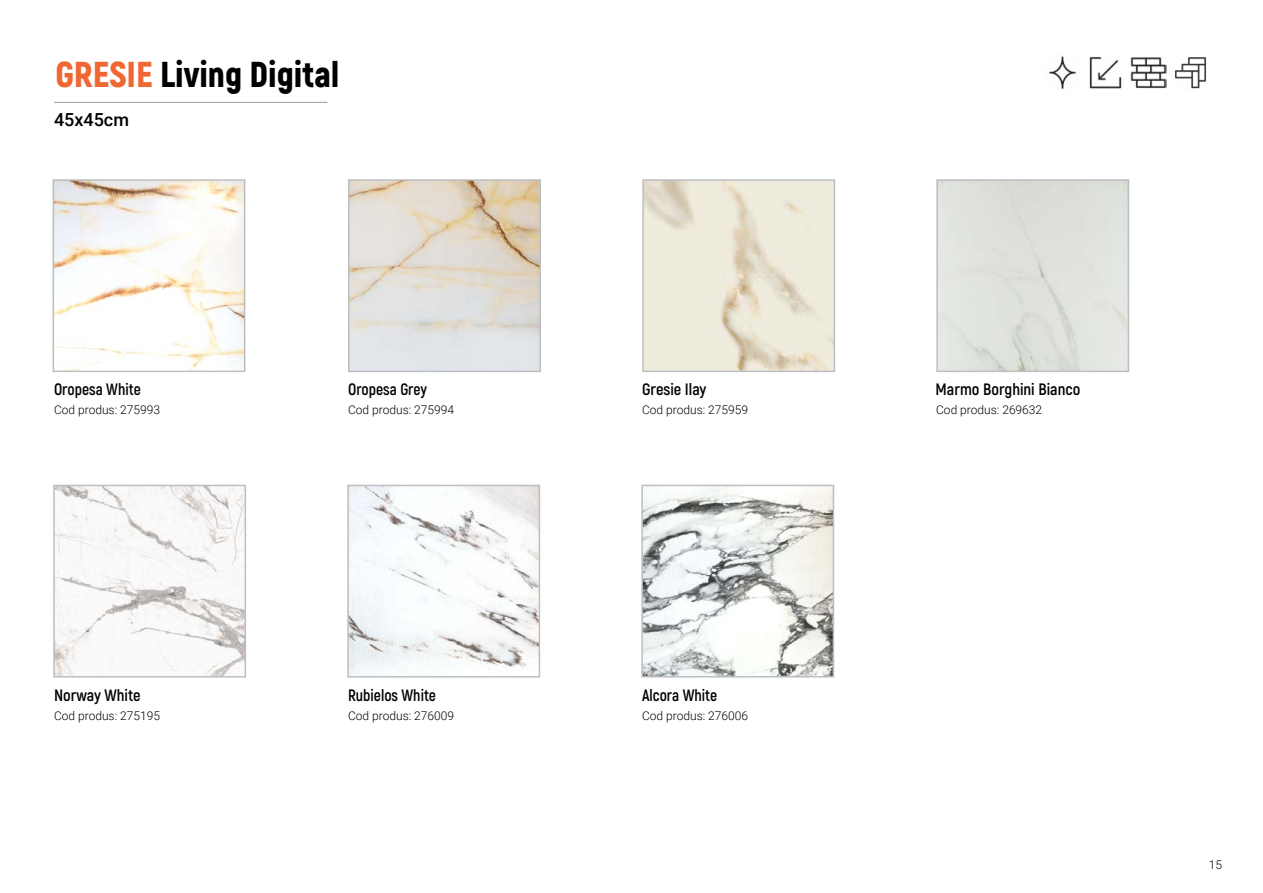
<style>
.page{position:relative;width:1263px;height:893px;background:#fff}
.page>*{position:absolute;margin:0;border:0;box-sizing:border-box;transform-origin:0 0}
.t1{font:900 36px "Akrobat";color:#000}
.t2{font:500 18px "Roboto";color:#000}
.t3{font:700 16.5px "Akrobat";color:#000;scale:.95 1}
.t4{font:700 16.5px "Akrobat";color:#000}
.t5{font:300 12px "Roboto";color:#000}
.s1{color:#ef6732}
</style>
<div class="page">
<hr style="left:54px;top:102px;width:273px;height:1px;background:#9c9c9c">
<img style="left:1049px;top:56px;width:27px;height:34px">
<img style="left:1089px;top:54px;width:33px;height:35px">
<img style="left:1130px;top:57px;width:36px;height:32px">
<img style="left:1174px;top:57px;width:33px;height:32px">
<img style="left:351px;top:182px;width:187px;height:187px">
<div style="left:348px;top:179px;width:193px;height:193px;border:2px solid #bcbec0"></div>
<img style="left:56px;top:182px;width:186px;height:187px">
<div style="left:53px;top:179px;width:192px;height:193px;border:2px solid #bcbec0"></div>
<div style="left:939px;top:182px;width:187px;height:187px;background:#dfe1db"></div>
<div style="left:936px;top:179px;width:193px;height:193px;border:2px solid #bcbec0"></div>
<img style="left:645px;top:182px;width:187px;height:187px">
<div style="left:642px;top:179px;width:193px;height:193px;border:2px solid #bcbec0"></div>
<img style="left:350px;top:488px;width:187px;height:187px">
<div style="left:347px;top:485px;width:193px;height:193px;border:2px solid #bcbec0"></div>
<img style="left:56px;top:488px;width:187px;height:187px">
<div style="left:53px;top:485px;width:193px;height:193px;border:2px solid #bcbec0"></div>
<img style="left:644px;top:488px;width:187px;height:186px">
<div style="left:641px;top:485px;width:193px;height:192px;border:2px solid #bcbec0"></div>
<h1 class="t1" style="left:56px;top:51px;width:285px"><span class="s1">GRESIE</span> Living Digital</h1>
<h2 class="t2" style="left:54px;top:107px;width:77px">45x45cm</h2>
<h3 class="t3" style="left:54px;top:379px;width:93px">Oropesa White</h3>
<h3 class="t3" style="left:348px;top:379px;width:85px">Oropesa Grey</h3>
<h3 class="t4" style="left:642px;top:379px;width:66px">Gresie Ilay</h3>
<h3 class="t4" style="left:936px;top:379px;width:146px">Marmo Borghini Bianco</h3>
<p class="t5" style="left:54px;top:401px;width:108px">Cod produs: 275993</p>
<p class="t5" style="left:348px;top:401px;width:108px">Cod produs: 275994</p>
<p class="t5" style="left:642px;top:401px;width:108px">Cod produs: 275959</p>
<p class="t5" style="left:936px;top:401px;width:108px">Cod produs: 269632</p>
<h3 class="t4" style="left:54px;top:685px;width:88px">Norway White</h3>
<h3 class="t3" style="left:642px;top:685px;width:81px">Alcora White</h3>
<p class="t5" style="left:54px;top:707px;width:108px">Cod produs: 275195</p>
<p class="t5" style="left:348px;top:707px;width:108px">Cod produs: 276009</p>
<p class="t5" style="left:642px;top:707px;width:108px">Cod produs: 276006</p>
<h3 class="t3" style="left:348px;top:685px;width:94px">Rubielos White</h3>
<p class="t5" style="left:1209px;top:856px;width:15px">15</p>
</div>
